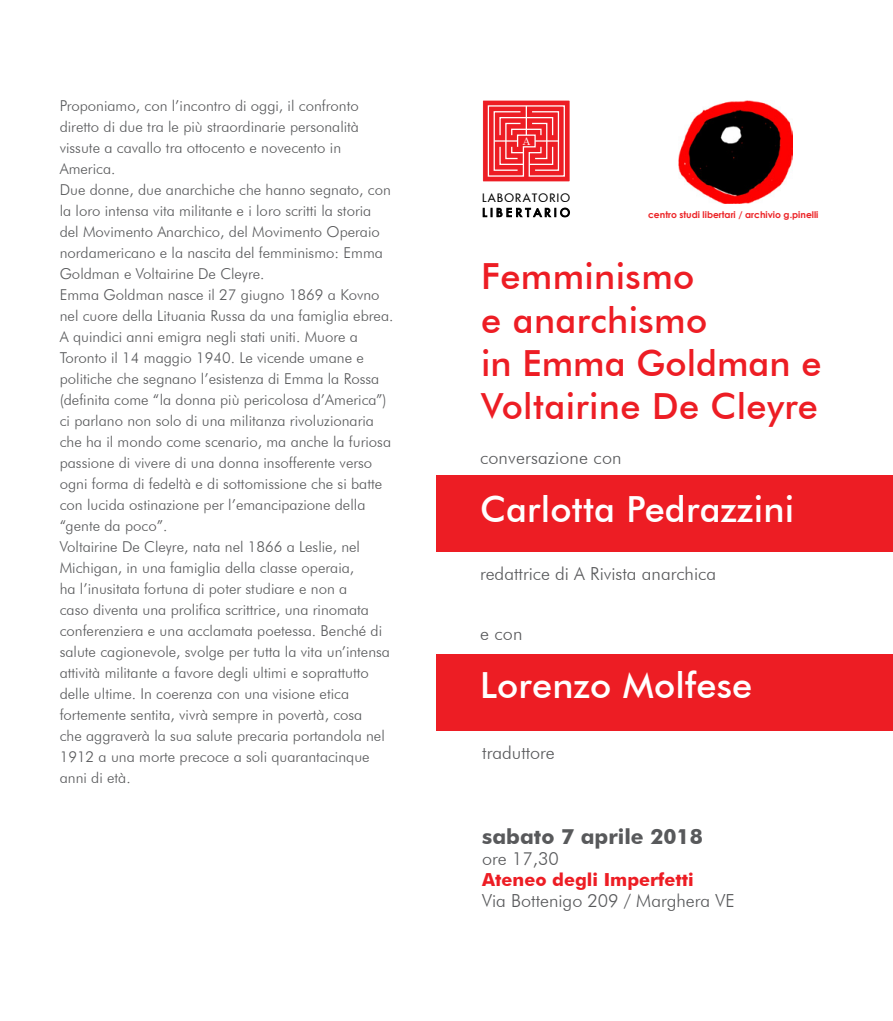
<style>
.page{position:relative;width:893px;height:1021px;background:#fff}
.page>*{position:absolute;margin:0;border:0;box-sizing:border-box;transform-origin:0 0}
.t1{font:500 36px/43.2px "Futura BT";letter-spacing:.01em;color:#ed1d24}
.t2{font:500 36px "Futura BT";letter-spacing:.005em;color:#fff}
.t3{font:700 21px "Futura BT";color:#58595b}
.t4{font:300 18px "Futura BT";color:#58595b}
.t5{font:700 18px "Futura BT";color:#ed1d24}
.t6{font:300 15px/21px "Futura BT";color:#58595b}
.t7{font:100 14.25px/14.7px "Futura";letter-spacing:.08em;color:#000}
.t8{font:10.35px "Century";color:#fff}
.t9{font:700 9.15px "Century Gothic";color:#ec2427}
</style>
<div class="page">
<div style="left:483px;top:100px;width:87px;height:82px;background:#ed1d24"></div>
<svg style="left:487px;top:105px;width:78px;height:72px"></svg>
<div style="left:511px;top:129px;width:31px;height:7px;border:1px solid #fff"></div>
<svg style="left:482px;top:207px;width:88px;height:10px"></svg>
<div style="left:436px;top:476px;width:457px;height:76px;background:#ed1d24"></div>
<div style="left:436px;top:653px;width:457px;height:77px;background:#ed1d24"></div>
<img style="left:678px;top:101px;width:114px;height:102px">
<p class="t6" style="left:60px;top:95px;width:335px">Proponiamo, con l’incontro di oggi, il confronto diretto di due tra le più straordinarie personalità vissute a cavallo tra ottocento e novecento in America.<br>Due donne, due anarchiche che hanno segnato, con la loro intensa vita militante e i loro scritti la storia del Movimento Anarchico, del Movimento Operaio nordamericano e la nascita del femminismo: Emma Goldman e Voltairine De Cleyre.<br>Emma Goldman nasce il 27 giugno 1869 a Kovno nel cuore della Lituania Russa da una famiglia ebrea.<br>A quindici anni emigra negli stati uniti. Muore a Toronto il 14 maggio 1940. Le vicende umane e politiche che segnano l’esistenza di Emma la Rossa (definita come “la donna più pericolosa d’America”) ci parlano non solo di una militanza rivoluzionaria che ha il mondo come scenario, ma anche la furiosa passione di vivere di una donna insofferente verso ogni forma di fedeltà e di sottomissione che si batte con lucida ostinazione per l’emancipazione della “gente da poco”.<br>Voltairine De Cleyre, nata nel 1866 a Leslie, nel Michigan, in una famiglia della classe operaia,<br>ha l’inusitata fortuna di poter studiare e non a<br>caso diventa una prolifica scrittrice, una rinomata conferenziera e una acclamata poetessa. Benché di salute cagionevole, svolge per tutta la vita un’intensa attività militante a favore degli ultimi e soprattutto delle ultime. In coerenza con una visione etica fortemente sentita, vivrà sempre in povertà, cosa<br>che aggraverà la sua salute precaria portandola nel 1912 a una morte precoce a soli quarantacinque anni di età.</p>
<p class="t8" style="left:523px;top:132px;width:9px">A</p>
<p class="t7" style="left:482px;top:191px;width:90px">LABORATORIO<br>LIBERTARIO</p>
<p class="t9" style="left:648px;top:207px;width:172px">centro studi libertari / archivio g.pinelli</p>
<h1 class="t1" style="left:481px;top:255px;width:342px">Femminismo<br>e anarchismo<br>in Emma Goldman e<br>Voltairine De Cleyre</h1>
<p class="t4" style="left:480px;top:446px;width:143px">conversazione con</p>
<h1 class="t2" style="left:480px;top:488px;width:316px">Carlotta Pedrazzini</h1>
<p class="t4" style="left:480px;top:562px;width:238px">redattrice di A Rivista anarchica</p>
<p class="t4" style="left:480px;top:622px;width:44px">e con</p>
<h1 class="t2" style="left:480px;top:663px;width:274px">Lorenzo Molfese</h1>
<p class="t4" style="left:482px;top:741px;width:74px">traduttore</p>
<h2 class="t3" style="left:482px;top:823px;width:222px">sabato 7 aprile 2018</h2>
<p class="t4" style="left:482px;top:847px;width:78px">ore 17,30</p>
<p class="t5" style="left:482px;top:868px;width:213px">Ateneo degli Imperfetti</p>
<p class="t4" style="left:482px;top:889px;width:254px">Via Bottenigo 209 / Marghera VE</p>
</div>
